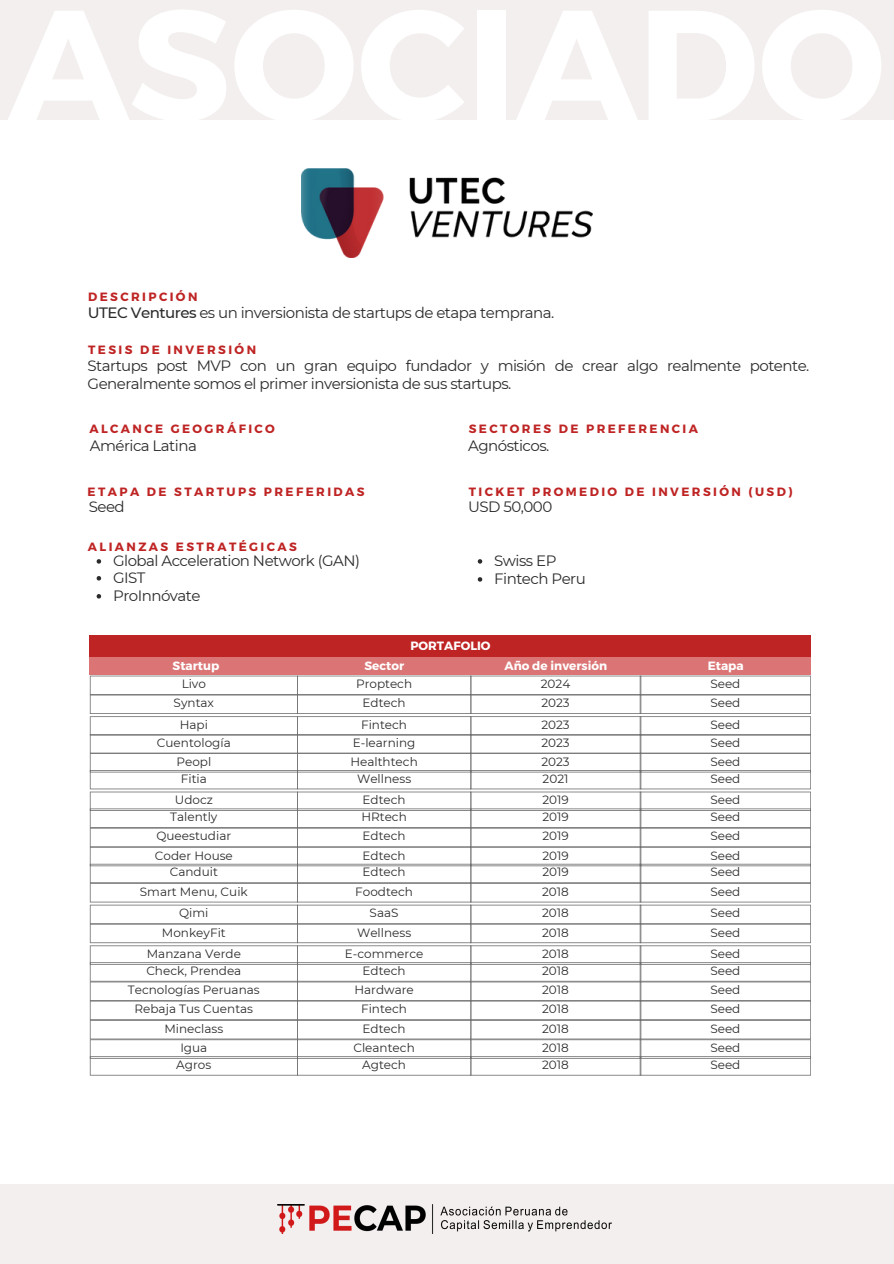
<style>
.page{position:relative;width:894px;height:1264px;background:#fff}
.page>*{position:absolute;margin:0;border:0;box-sizing:border-box;transform-origin:0 0}
.t1{font:15px/18px "Montserrat";letter-spacing:-.035em;color:#2b2b2b}
.t2{font:12px "Montserrat";color:#2b2b2b}
.t3{font:700 12px "Montserrat";letter-spacing:.2em;color:#bf2424}
.t4{font:700 12px "Montserrat";color:#fff}
.s1{font-weight:500}
</style>
<div class="page">
<img style="left:301px;top:168px;width:291px;height:89px">
<svg style="left:97px;top:559px;width:4px;height:4px"></svg>
<svg style="left:97px;top:576px;width:4px;height:4px"></svg>
<svg style="left:97px;top:594px;width:4px;height:4px"></svg>
<svg style="left:477px;top:559px;width:5px;height:4px"></svg>
<svg style="left:477px;top:577px;width:5px;height:4px"></svg>
<div style="left:89px;top:635px;width:721px;height:22px;background:#bf2424"></div>
<div style="left:89px;top:657px;width:721px;height:17px;background:#db7474"></div>
<svg style="left:90px;top:675px;width:720px;height:400px"></svg>
<div style="left:0;top:0;width:893px;height:119px;background:#f4efef"></div>
<div style="left:0;top:1184px;width:893px;height:79px;background:#f4efef"></div>
<img style="left:277px;top:1204px;width:334px;height:28px">
<p class="t3" style="left:88px;top:289px;width:111px">DESCRIPCIÓN</p>
<h1 class="t1" style="left:88px;top:303px;width:468px"><span class="s1">UTEC Ventures</span> es un inversionista de startups de etapa temprana.</h1>
<h3 class="t3" style="left:88px;top:342px;width:169px">TESIS DE INVERSIÓN</h3>
<h4 class="t1" style="left:88px;top:357px;width:723px">Startups post MVP con un gran equipo fundador y misión de crear algo realmente potente.<br>Generalmente somos el primer inversionista de sus startups.</h4>
<h4 class="t3" style="left:89px;top:421px;width:187px">ALCANCE GEOGRÁFICO</h4>
<h4 class="t3" style="left:468px;top:421px;width:231px">SECTORES DE PREFERENCIA</h4>
<p class="t1" style="left:90px;top:437px;width:108px">América Latina</p>
<h3 class="t1" style="left:468px;top:436px;width:83px">Agnósticos.</h3>
<h4 class="t3" style="left:88px;top:483px;width:278px">ETAPA DE STARTUPS PREFERIDAS</h4>
<h4 class="t3" style="left:468px;top:483px;width:325px">TICKET PROMEDIO DE INVERSIÓN (USD)</h4>
<h3 class="t1" style="left:89px;top:497px;width:37px">Seed</h3>
<h3 class="t1" style="left:468px;top:497px;width:86px">USD 50,000</h3>
<p class="t3" style="left:88px;top:538px;width:210px">ALIANZAS ESTRATÉGICAS</p>
<h2 class="t1" style="left:113px;top:551px;width:248px">Global Acceleration Network (GAN)</h2>
<h4 class="t1" style="left:113px;top:568px;width:34px">GIST</h4>
<p class="t1" style="left:113px;top:586px;width:89px">ProInnóvate</p>
<p class="t1" style="left:494px;top:551px;width:64px">Swiss EP</p>
<p class="t1" style="left:494px;top:569px;width:93px">Fintech Peru</p>
<p class="t4" style="left:410px;top:638px;width:82px">PORTAFOLIO</p>
<h4 class="t4" style="left:172px;top:658px;width:48px">Startup</h4>
<p class="t4" style="left:364px;top:658px;width:41px">Sector</p>
<p class="t4" style="left:504px;top:658px;width:104px">Año de inversión</p>
<p class="t4" style="left:707px;top:658px;width:37px">Etapa</p>
<p class="t2" style="left:182px;top:676px;width:26px">Livo</p>
<p class="t2" style="left:174px;top:695px;width:42px">Syntax</p>
<p class="t2" style="left:356px;top:676px;width:58px">Proptech</p>
<p class="t2" style="left:362px;top:695px;width:45px">Edtech</p>
<p class="t2" style="left:540px;top:676px;width:31px">2024</p>
<p class="t2" style="left:541px;top:695px;width:30px">2023</p>
<p class="t2" style="left:710px;top:676px;width:32px">Seed</p>
<p class="t2" style="left:710px;top:695px;width:32px">Seed</p>
<p class="t2" style="left:180px;top:717px;width:30px">Hapi</p>
<p class="t2" style="left:361px;top:717px;width:47px">Fintech</p>
<p class="t2" style="left:541px;top:717px;width:30px">2023</p>
<p class="t2" style="left:710px;top:717px;width:32px">Seed</p>
<p class="t2" style="left:157px;top:735px;width:75px">Cuentología</p>
<p class="t2" style="left:352px;top:735px;width:64px">E-learning</p>
<p class="t2" style="left:710px;top:735px;width:32px">Seed</p>
<p class="t2" style="left:541px;top:735px;width:30px">2023</p>
<p class="t2" style="left:176px;top:754px;width:36px">Peopl</p>
<p class="t2" style="left:350px;top:754px;width:69px">Healthtech</p>
<p class="t2" style="left:541px;top:754px;width:30px">2023</p>
<p class="t2" style="left:710px;top:754px;width:32px">Seed</p>
<p class="t2" style="left:181px;top:771px;width:28px">Fitia</p>
<p class="t2" style="left:357px;top:771px;width:56px">Wellness</p>
<p class="t2" style="left:542px;top:771px;width:27px">2021</p>
<p class="t2" style="left:710px;top:771px;width:32px">Seed</p>
<p class="t2" style="left:175px;top:792px;width:40px">Udocz</p>
<p class="t2" style="left:156px;top:828px;width:76px">Queestudiar</p>
<p class="t2" style="left:170px;top:809px;width:49px">Talently</p>
<p class="t2" style="left:362px;top:792px;width:45px">Edtech</p>
<p class="t2" style="left:362px;top:828px;width:45px">Edtech</p>
<p class="t2" style="left:361px;top:809px;width:47px">HRtech</p>
<p class="t2" style="left:542px;top:792px;width:28px">2019</p>
<p class="t2" style="left:542px;top:828px;width:28px">2019</p>
<p class="t2" style="left:542px;top:809px;width:28px">2019</p>
<p class="t2" style="left:710px;top:792px;width:32px">Seed</p>
<p class="t2" style="left:710px;top:828px;width:32px">Seed</p>
<p class="t2" style="left:710px;top:809px;width:32px">Seed</p>
<p class="t2" style="left:155px;top:848px;width:79px">Coder House</p>
<p class="t2" style="left:362px;top:848px;width:45px">Edtech</p>
<p class="t2" style="left:542px;top:848px;width:28px">2019</p>
<p class="t2" style="left:710px;top:848px;width:32px">Seed</p>
<p class="t2" style="left:170px;top:864px;width:50px">Canduit</p>
<p class="t2" style="left:362px;top:864px;width:45px">Edtech</p>
<p class="t2" style="left:542px;top:864px;width:28px">2019</p>
<p class="t2" style="left:710px;top:864px;width:32px">Seed</p>
<p class="t2" style="left:140px;top:884px;width:109px">Smart Menu, Cuik</p>
<p class="t2" style="left:355px;top:884px;width:59px">Foodtech</p>
<p class="t2" style="left:542px;top:884px;width:28px">2018</p>
<p class="t2" style="left:710px;top:884px;width:32px">Seed</p>
<p class="t2" style="left:179px;top:905px;width:31px">Qimi</p>
<p class="t2" style="left:369px;top:905px;width:30px">SaaS</p>
<p class="t2" style="left:542px;top:905px;width:28px">2018</p>
<p class="t2" style="left:710px;top:905px;width:32px">Seed</p>
<p class="t2" style="left:162px;top:924px;width:65px">MonkeyFit</p>
<p class="t2" style="left:357px;top:924px;width:56px">Wellness</p>
<p class="t2" style="left:542px;top:924px;width:28px">2018</p>
<p class="t2" style="left:710px;top:924px;width:32px">Seed</p>
<p class="t2" style="left:147px;top:946px;width:96px">Manzana Verde</p>
<p class="t2" style="left:345px;top:946px;width:80px">E-commerce</p>
<p class="t2" style="left:542px;top:946px;width:28px">2018</p>
<p class="t2" style="left:710px;top:946px;width:32px">Seed</p>
<p class="t2" style="left:146px;top:963px;width:96px">Check, Prendea</p>
<p class="t2" style="left:362px;top:963px;width:45px">Edtech</p>
<p class="t2" style="left:542px;top:963px;width:28px">2018</p>
<p class="t2" style="left:710px;top:963px;width:32px">Seed</p>
<p class="t2" style="left:128px;top:982px;width:133px">Tecnologías Peruanas</p>
<p class="t2" style="left:354px;top:982px;width:61px">Hardware</p>
<p class="t2" style="left:542px;top:982px;width:28px">2018</p>
<p class="t2" style="left:710px;top:982px;width:32px">Seed</p>
<p class="t2" style="left:134px;top:1001px;width:120px">Rebaja Tus Cuentas</p>
<p class="t2" style="left:361px;top:1001px;width:47px">Fintech</p>
<p class="t2" style="left:542px;top:1001px;width:28px">2018</p>
<p class="t2" style="left:710px;top:1001px;width:32px">Seed</p>
<p class="t2" style="left:164px;top:1021px;width:60px">Mineclass</p>
<p class="t2" style="left:362px;top:1021px;width:45px">Edtech</p>
<p class="t2" style="left:542px;top:1021px;width:28px">2018</p>
<p class="t2" style="left:710px;top:1021px;width:32px">Seed</p>
<p class="t2" style="left:180px;top:1040px;width:29px">Igua</p>
<p class="t2" style="left:353px;top:1040px;width:63px">Cleantech</p>
<p class="t2" style="left:542px;top:1040px;width:28px">2018</p>
<p class="t2" style="left:710px;top:1040px;width:32px">Seed</p>
<p class="t2" style="left:176px;top:1057px;width:37px">Agros</p>
<p class="t2" style="left:362px;top:1057px;width:45px">Agtech</p>
<p class="t2" style="left:542px;top:1057px;width:28px">2018</p>
<p class="t2" style="left:710px;top:1057px;width:32px">Seed</p>
</div>
